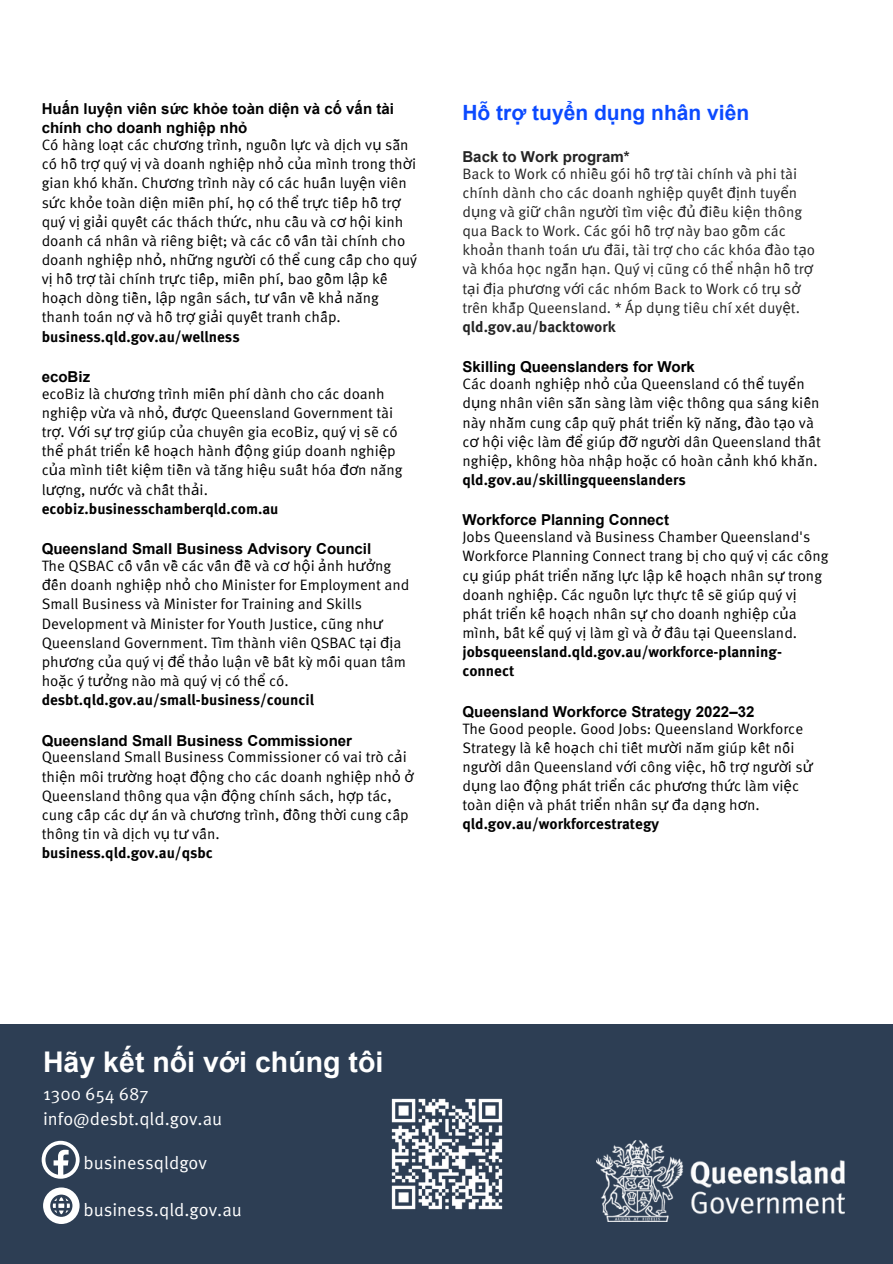
<style>
.page{position:relative;width:893px;height:1264px;background:#fff}
.page>*{position:absolute;margin:0;border:0;box-sizing:border-box;transform-origin:0 0}
.t1{font:700 28.5px "Arial";color:#fff}
.t2{font:700 21px "Arial";color:#0b4aff}
.t3{font:18px/24.8px "Meta OT";color:#fff}
.t4{font:15px/19.2px "Meta OT";color:#000}
.t5{font:15px/19.2px "Meta OT";color:#242424}
.t6{font:700 15px/19.2px "Meta OT";color:#000}
.t7{font:700 15px/19.2px "Arial";color:#000}
.t8{font:700 15px "Meta OT";color:#242424}
.t9{font:700 15px "Arial";color:#242424}
.s1{font-family:"Noto Sans"}
</style>
<div class="page">
<div style="left:0;top:1024px;width:892px;height:239px;background:#2d3e54"></div>
<img style="left:596px;top:1140px;width:248px;height:81px">
<svg style="left:43px;top:1187px;width:36px;height:36px"></svg>
<img style="left:391px;top:1098px;width:112px;height:112px">
<svg style="left:42px;top:1140px;width:38px;height:38px"></svg>
<p class="t7" style="left:42px;top:99px;width:354px">Huấn luyện viên sức khỏe toàn diện và cố vấn tài chính cho doanh nghiệp nhỏ</p>
<p class="t4" style="left:42px;top:137px;width:376px">Có hàng lo<span class="s1">ạ</span>t các ch<span class="s1">ươ</span>ng trình, nguồn l<span class="s1">ự</span>c và d<span class="s1">ị</span>ch v<span class="s1">ụ</span> sẵn có hỗ tr<span class="s1">ợ</span> quý v<span class="s1">ị</span> và doanh nghi<span class="s1">ệ</span>p nh<span class="s1">ỏ</span> c<span class="s1">ủ</span>a mình trong th<span class="s1">ờ</span>i gian khó khăn. Ch<span class="s1">ươ</span>ng trình này có các huấn luy<span class="s1">ệ</span>n viên s<span class="s1">ứ</span>c kh<span class="s1">ỏ</span>e toàn di<span class="s1">ệ</span>n miễn phí, h<span class="s1">ọ</span> có th<span class="s1">ể</span> tr<span class="s1">ự</span>c tiếp hỗ tr<span class="s1">ợ </span>quý v<span class="s1">ị</span> gi<span class="s1">ả</span>i quyết các thách th<span class="s1">ứ</span>c, nhu cầu và c<span class="s1">ơ</span> h<span class="s1">ộ</span>i kinh doanh cá nhân và riêng bi<span class="s1">ệ</span>t; và các cố vấn tài chính cho doanh nghi<span class="s1">ệ</span>p nh<span class="s1">ỏ</span>, nh<span class="s1">ữ</span>ng ng<span class="s1">ườ</span>i có th<span class="s1">ể</span> cung cấp cho quý v<span class="s1">ị</span> hỗ tr<span class="s1">ợ</span> tài chính tr<span class="s1">ự</span>c tiếp, miễn phí, bao gồm l<span class="s1">ậ</span>p kế ho<span class="s1">ạ</span>ch dòng tiền, l<span class="s1">ậ</span>p ngân sách, t<span class="s1">ư</span> vấn về kh<span class="s1">ả</span> năng thanh toán n<span class="s1">ợ</span> và hỗ tr<span class="s1">ợ</span> gi<span class="s1">ả</span>i quyết tranh chấp.</p>
<p class="t6" style="left:42px;top:328px;width:199px">business.qld.gov.au/wellness</p>
<p class="t7" style="left:42px;top:367px;width:50px">ecoBiz</p>
<p class="t4" style="left:42px;top:385px;width:362px">ecoBiz là ch<span class="s1">ươ</span>ng trình miễn phí dành cho các doanh nghi<span class="s1">ệ</span>p v<span class="s1">ừ</span>a và nh<span class="s1">ỏ</span>, <span class="s1">đượ</span>c Queensland Government tài tr<span class="s1">ợ</span>. V<span class="s1">ớ</span>i s<span class="s1">ự</span> tr<span class="s1">ợ</span> giúp c<span class="s1">ủ</span>a chuyên gia ecoBiz, quý v<span class="s1">ị</span> sẽ có th<span class="s1">ể</span> phát tri<span class="s1">ể</span>n kế ho<span class="s1">ạ</span>ch hành <span class="s1">độ</span>ng giúp doanh nghi<span class="s1">ệ</span>p c<span class="s1">ủ</span>a mình tiết ki<span class="s1">ệ</span>m tiền và tăng hi<span class="s1">ệ</span>u suất hóa <span class="s1">đơ</span>n năng l<span class="s1">ượ</span>ng, n<span class="s1">ướ</span>c và chất th<span class="s1">ả</span>i.</p>
<p class="t6" style="left:42px;top:500px;width:238px">ecobiz.businesschamberqld.com.au</p>
<p class="t7" style="left:42px;top:539px;width:331px">Queensland Small Business Advisory Council</p>
<p class="t4" style="left:42px;top:557px;width:369px">The QSBAC cố vấn về các vấn <span class="s1">đ</span>ề và c<span class="s1">ơ</span> h<span class="s1">ộ</span>i <span class="s1">ả</span>nh h<span class="s1">ưở</span>ng <span class="s1">đ</span>ến doanh nghi<span class="s1">ệ</span>p nh<span class="s1">ỏ</span> cho Minister for Employment and Small Business và Minister for Training and Skills Development và Minister for Youth Justice, cũng nh<span class="s1">ư </span>Queensland Government. Tìm thành viên QSBAC t<span class="s1">ạ</span>i <span class="s1">đị</span>a ph<span class="s1">ươ</span>ng c<span class="s1">ủ</span>a quý v<span class="s1">ị để</span> th<span class="s1">ả</span>o lu<span class="s1">ậ</span>n về bất kỳ mối quan tâm ho<span class="s1">ặ</span>c ý t<span class="s1">ưở</span>ng nào mà quý v<span class="s1">ị</span> có th<span class="s1">ể</span> có.</p>
<p class="t6" style="left:42px;top:691px;width:274px">desbt.qld.gov.au/small-business/council</p>
<p class="t7" style="left:42px;top:730px;width:312px">Queensland Small Business Commissioner</p>
<h2 class="t4" style="left:42px;top:749px;width:373px">Queensland Small Business Commissioner có vai trò c<span class="s1">ả</span>i thi<span class="s1">ệ</span>n môi tr<span class="s1">ườ</span>ng ho<span class="s1">ạ</span>t <span class="s1">độ</span>ng cho các doanh nghi<span class="s1">ệ</span>p nh<span class="s1">ỏ ở </span>Queensland thông qua v<span class="s1">ậ</span>n <span class="s1">độ</span>ng chính sách, h<span class="s1">ợ</span>p tác, cung cấp các d<span class="s1">ự</span> án và ch<span class="s1">ươ</span>ng trình, <span class="s1">đ</span>ồng th<span class="s1">ờ</span>i cung cấp thông tin và d<span class="s1">ị</span>ch v<span class="s1">ụ</span> t<span class="s1">ư</span> vấn.</h2>
<p class="t6" style="left:42px;top:844px;width:173px">business.qld.gov.au/qsbc</p>
<h3 class="t2" style="left:462px;top:100px;width:288px">Hỗ trợ tuyển dụng nhân viên</h3>
<p class="t9" style="left:462px;top:148px;width:169px">Back to Work program*</p>
<p class="t5" style="left:462px;top:165px;width:354px">Back to Work có nhiều gói hỗ tr<span class="s1">ợ</span> tài chính và phi tài chính dành cho các doanh nghi<span class="s1">ệ</span>p quyết <span class="s1">đị</span>nh tuy<span class="s1">ể</span>n d<span class="s1">ụ</span>ng và gi<span class="s1">ữ</span> chân ng<span class="s1">ườ</span>i tìm vi<span class="s1">ệ</span>c <span class="s1">đủ đ</span>iều ki<span class="s1">ệ</span>n thông qua Back to Work. Các gói hỗ tr<span class="s1">ợ</span> này bao gồm các kho<span class="s1">ả</span>n thanh toán <span class="s1">ư</span>u <span class="s1">đ</span>ãi, tài tr<span class="s1">ợ</span> cho các khóa <span class="s1">đ</span>ào t<span class="s1">ạ</span>o và khóa h<span class="s1">ọ</span>c ngắn h<span class="s1">ạ</span>n. Quý v<span class="s1">ị</span> cũng có th<span class="s1">ể</span> nh<span class="s1">ậ</span>n hỗ tr<span class="s1">ợ </span>t<span class="s1">ạ</span>i <span class="s1">đị</span>a ph<span class="s1">ươ</span>ng v<span class="s1">ớ</span>i các nhóm Back to Work có tr<span class="s1">ụ</span> s<span class="s1">ở </span>trên khắp Queensland. * Áp d<span class="s1">ụ</span>ng tiêu chí xét duy<span class="s1">ệ</span>t.</p>
<p class="t8" style="left:462px;top:320px;width:155px">qld.gov.au/backtowork</p>
<p class="t7" style="left:462px;top:357px;width:234px">Skilling Queenslanders for Work</p>
<p class="t4" style="left:462px;top:376px;width:360px">Các doanh nghi<span class="s1">ệ</span>p nh<span class="s1">ỏ</span> c<span class="s1">ủ</span>a Queensland có th<span class="s1">ể</span> tuy<span class="s1">ể</span>n d<span class="s1">ụ</span>ng nhân viên sẵn sàng làm vi<span class="s1">ệ</span>c thông qua sáng kiến này nhằm cung cấp quỹ phát tri<span class="s1">ể</span>n kỹ năng, <span class="s1">đ</span>ào t<span class="s1">ạ</span>o và c<span class="s1">ơ</span> h<span class="s1">ộ</span>i vi<span class="s1">ệ</span>c làm <span class="s1">để</span> giúp <span class="s1">đỡ</span> ng<span class="s1">ườ</span>i dân Queensland thất nghi<span class="s1">ệ</span>p, không hòa nh<span class="s1">ậ</span>p ho<span class="s1">ặ</span>c có hoàn c<span class="s1">ả</span>nh khó khăn.</p>
<p class="t6" style="left:462px;top:471px;width:225px">qld.gov.au/skillingqueenslanders</p>
<p class="t7" style="left:462px;top:510px;width:208px">Workforce Planning Connect</p>
<p class="t4" style="left:462px;top:529px;width:367px">Jobs Queensland và Business Chamber Queensland's Workforce Planning Connect trang b<span class="s1">ị</span> cho quý v<span class="s1">ị</span> các công c<span class="s1">ụ</span> giúp phát tri<span class="s1">ể</span>n năng l<span class="s1">ự</span>c l<span class="s1">ậ</span>p kế ho<span class="s1">ạ</span>ch nhân s<span class="s1">ự</span> trong doanh nghi<span class="s1">ệ</span>p. Các nguồn l<span class="s1">ự</span>c th<span class="s1">ự</span>c tế sẽ giúp quý v<span class="s1">ị<br></span>phát tri<span class="s1">ể</span>n kế ho<span class="s1">ạ</span>ch nhân s<span class="s1">ự</span> cho doanh nghi<span class="s1">ệ</span>p c<span class="s1">ủ</span>a mình, bất k<span class="s1">ể</span> quý v<span class="s1">ị</span> làm gì và <span class="s1">ở đ</span>âu t<span class="s1">ạ</span>i Queensland.</p>
<p class="t6" style="left:462px;top:643px;width:321px">jobsqueensland.qld.gov.au/workforce-planning&shy;connect</p>
<p class="t7" style="left:462px;top:702px;width:293px">Queensland Workforce Strategy 2022–32</p>
<p class="t4" style="left:462px;top:720px;width:352px">The Good people. Good Jobs: Queensland Workforce Strategy là kế ho<span class="s1">ạ</span>ch chi tiết m<span class="s1">ườ</span>i năm giúp kết nối ng<span class="s1">ườ</span>i dân Queensland v<span class="s1">ớ</span>i công vi<span class="s1">ệ</span>c, hỗ tr<span class="s1">ợ</span> ng<span class="s1">ườ</span>i s<span class="s1">ử </span>d<span class="s1">ụ</span>ng lao <span class="s1">độ</span>ng phát tri<span class="s1">ể</span>n các ph<span class="s1">ươ</span>ng th<span class="s1">ứ</span>c làm vi<span class="s1">ệ</span>c toàn di<span class="s1">ệ</span>n và phát tri<span class="s1">ể</span>n nhân s<span class="s1">ự đ</span>a d<span class="s1">ạ</span>ng h<span class="s1">ơ</span>n.</p>
<h1 class="t6" style="left:462px;top:815px;width:198px">qld.gov.au/workforcestrategy</h1>
<h3 class="t1" style="left:43px;top:1045px;width:342px">Hãy kết nối với chúng tôi</h3>
<p class="t3" style="left:43px;top:1083px;width:181px">1300 654 687 info@desbt.qld.gov.au</p>
<p class="t3" style="left:83px;top:1151px;width:125px">businessqldgov</p>
<h3 class="t3" style="left:83px;top:1198px;width:160px">business.qld.gov.au</h3>
</div>
